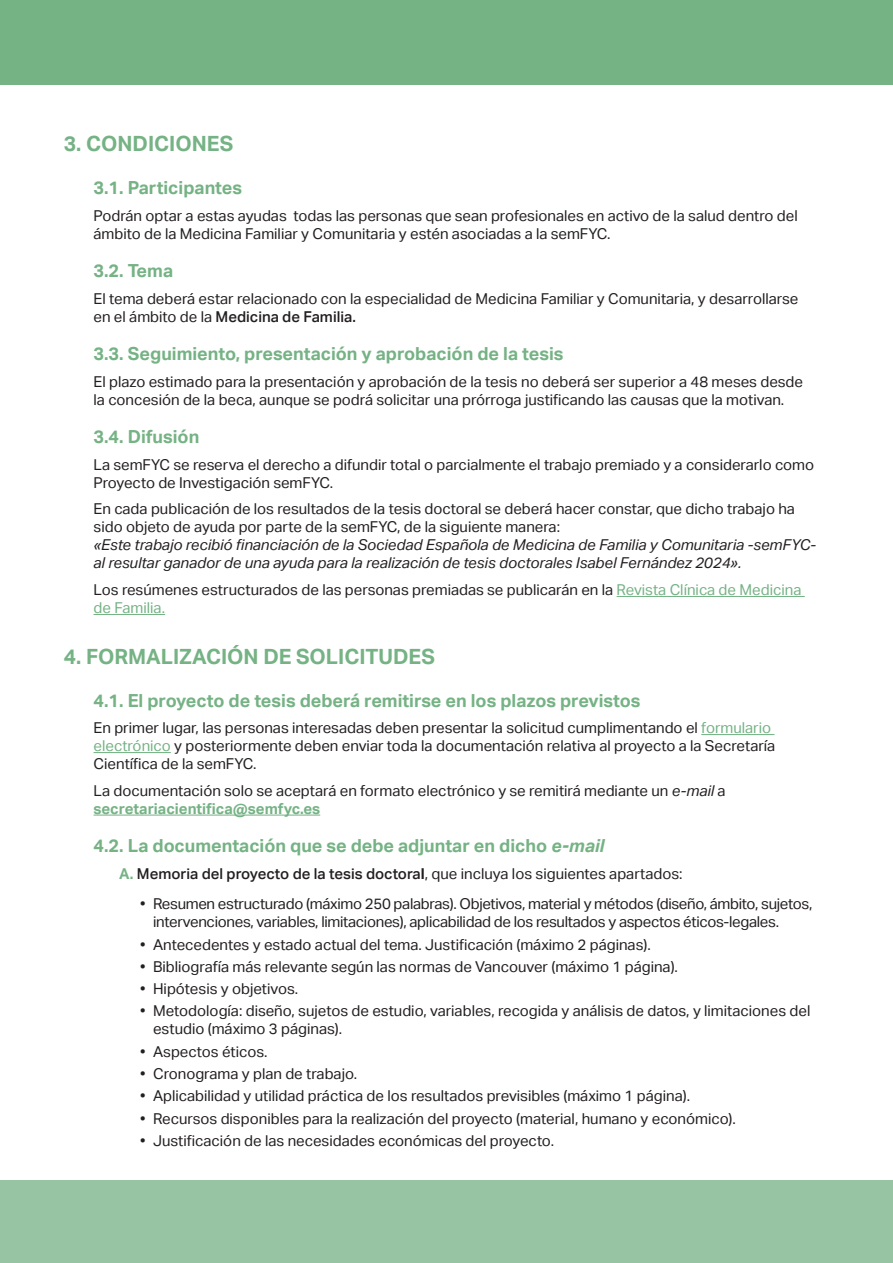
<style>
.page{position:relative;width:893px;height:1263px;background:#fff}
.page>*{position:absolute;margin:0;border:0;box-sizing:border-box;transform-origin:0 0}
.Titulos_parrafo{font:700 21px "Aktiv Grotesk";color:#75b284}
.subtitulo{font:700 18px "Aktiv Grotesk";color:#75b284}
.t1{font:15px/18px "Aktiv Grotesk";color:#231f20}
.t2{font:15px/18px "Aktiv Grotesk";letter-spacing:-.02em;color:#231f20}
.t3{font:italic 15px/18px "Aktiv Grotesk";color:#231f20}
.parrafo_numerado{font:500 15px "Aktiv Grotesk";color:#231f20}
.s1{font-weight:500}
.s2{color:#75b284}
.s3{font-style:italic}
.s4{font-weight:700;color:#75b284}
.s5{font-weight:700}
.s6{font-weight:400}
</style>
<div class="page">
<div style="left:0;top:1180px;width:893px;height:83px;background:#97c5a3"></div>
<div style="left:0;top:0;width:893px;height:85px;background:#75b284"></div>
<hr style="left:617px;top:596px;width:188px;height:1px;background:#75b284">
<hr style="left:94px;top:614px;width:71px;height:1px;background:#75b284">
<hr style="left:701px;top:734px;width:73px;height:1px;background:#75b284">
<hr style="left:94px;top:752px;width:77px;height:1px;background:#75b284">
<hr style="left:94px;top:814px;width:226px;height:1px;background:#75b284">
<p class="Titulos_parrafo" style="left:64px;top:132px;width:171px">3. CONDICIONES</p>
<p class="subtitulo" style="left:94px;top:177px;width:150px">3.1. Participantes</p>
<p class="t1" style="left:94px;top:206px;width:706px">Podrán optar a estas ayudas todas las personas que sean profesionales en activo de la salud dentro del ámbito de la Medicina Familiar y Comunitaria y estén asociadas a la semFYC.</p>
<p class="subtitulo" style="left:94px;top:260px;width:81px">3.2. Tema</p>
<p class="t1" style="left:94px;top:290px;width:706px">El tema deberá estar relacionado con la especialidad de Medicina Familiar y Comunitaria, y desarrollarse en el ámbito de la <span class="s1">Medicina de Familia.</span></p>
<p class="subtitulo" style="left:94px;top:344px;width:471px">3.3. Seguimiento, presentación y aprobación de la tesis</p>
<p class="t1" style="left:94px;top:373px;width:711px">El plazo estimado para la presentación y aprobación de la tesis no deberá ser superior a 48 meses desde la concesión de la beca, aunque se podrá solicitar una prórroga justificando las causas que la motivan.</p>
<p class="subtitulo" style="left:94px;top:427px;width:107px">3.4. Difusión</p>
<p class="t1" style="left:94px;top:456px;width:722px">La semFYC se reserva el derecho a difundir total o parcialmente el trabajo premiado y a considerarlo como<br>Proyecto de Investigación semFYC.</p>
<p class="t1" style="left:94px;top:500px;width:703px">En cada publicación de los resultados de la tesis doctoral se deberá hacer constar, que dicho trabajo ha sido objeto de ayuda por parte de la semFYC, de la siguiente manera:</p>
<p class="t3" style="left:94px;top:536px;width:724px">«Este trabajo recibió financiación de la Sociedad Española de Medicina de Familia y Comunitaria -semFYC&shy;al resultar ganador de una ayuda para la realización de tesis doctorales Isabel Fernández 2024».</p>
<p class="t1" style="left:94px;top:581px;width:709px">Los resúmenes estructurados de las personas premiadas se publicarán en la <span class="s2">Revista Clínica de Medicina de Familia.</span></p>
<p class="Titulos_parrafo" style="left:64px;top:644px;width:373px">4. FORMALIZACIÓN DE SOLICITUDES</p>
<p class="subtitulo" style="left:94px;top:690px;width:549px">4.1. El proyecto de tesis deberá remitirse en los plazos previstos</p>
<p class="t1" style="left:94px;top:719px;width:683px">En primer lugar, las personas interesadas deben presentar la solicitud cumplimentando el <span class="s2">formulario electrónico</span> y posteriormente deben enviar toda la documentación relativa al proyecto a la Secretaría<br>Científica de la semFYC.</p>
<p class="t1" style="left:94px;top:781px;width:634px">La documentación solo se aceptará en formato electrónico y se remitirá mediante un <span class="s3">e-mail</span> a <span class="s4">secretariacientifica@semfyc.es</span></p>
<p class="subtitulo" style="left:94px;top:835px;width:512px">4.2. La documentación que se debe adjuntar en dicho <span class="s3">e-mail</span></p>
<p class="parrafo_numerado" style="left:119px;top:865px;width:565px"><span class="s4">A.</span> Memoria del proyecto de la tesis doctora<span class="s5">l</span><span class="s6">, que incluya los siguientes apartados:</span></p>
<p class="t2" style="left:153px;top:895px;width:661px;text-indent:-13px">• Resumen estructurado (máximo 250 palabras). Objetivos, material y métodos (diseño, ámbito, sujetos, intervenciones, variables, limitaciones), aplicabilidad de los resultados y aspectos éticos-legales.</p>
<p class="t1" style="left:140px;top:935px;width:512px">• Antecedentes y estado actual del tema. Justificación (máximo 2 páginas).</p>
<p class="t1" style="left:140px;top:958px;width:539px">• Bibliografía más relevante según las normas de Vancouver (máximo 1 página).</p>
<p class="t1" style="left:140px;top:980px;width:159px">• Hipótesis y objetivos.</p>
<p class="t1" style="left:153px;top:1002px;width:659px;text-indent:-13px">• Metodología: diseño, sujetos de estudio, variables, recogida y análisis de datos, y limitaciones del estudio (máximo 3 páginas).</p>
<p class="t1" style="left:140px;top:1042px;width:129px">• Aspectos éticos.</p>
<p class="t1" style="left:140px;top:1065px;width:218px">• Cronograma y plan de trabajo.</p>
<p class="t1" style="left:140px;top:1087px;width:551px">• Aplicabilidad y utilidad práctica de los resultados previsibles (máximo 1 página).</p>
<p class="t1" style="left:140px;top:1109px;width:597px">• Recursos disponibles para la realización del proyecto (material, humano y económico).</p>
<p class="t1" style="left:140px;top:1131px;width:415px">• Justificación de las necesidades económicas del proyecto.</p>
</div>
